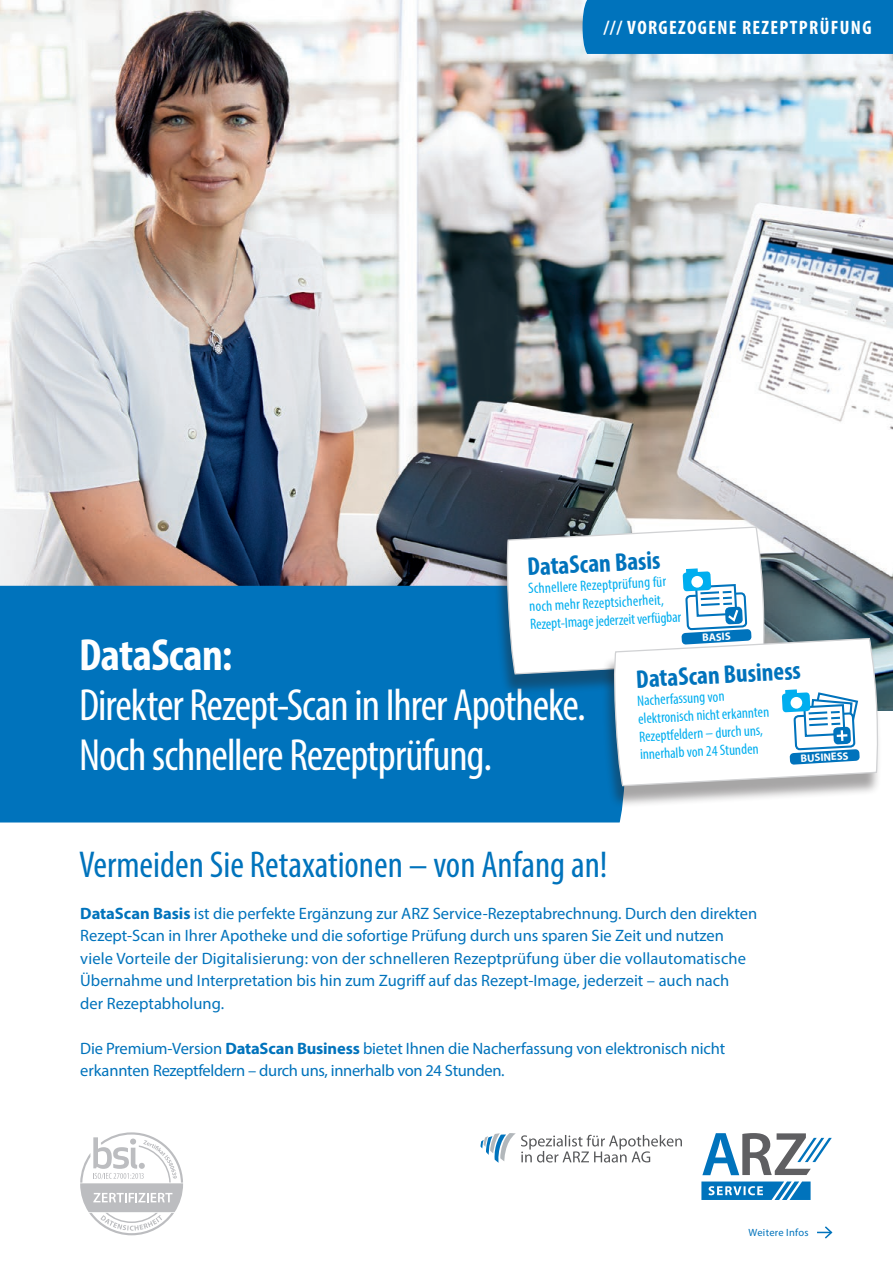
<style>
.page{position:relative;width:893px;height:1263px;background:#fff}
.page>*{position:absolute;margin:0;border:0;box-sizing:border-box;transform-origin:0 0}
.t1{font:condensed 45.3px/49.8px "Myriad Pro";letter-spacing:-.025em;color:#fff}
.t2{font:700 condensed 45.3px "Myriad Pro";letter-spacing:-.015em;color:#fff}
.t3{font:condensed 37.5px "Myriad Pro";color:#0073bc}
.t4{font:700 condensed 25.65px "Myriad Pro";color:#0073bc}
.t5{font:700 condensed 19.5px "Myriad Pro";letter-spacing:.07em;color:#fff}
.t6{font:16.5px/22.5px "Myriad Pro";color:#0073bc}
.t7{font:condensed 15px/18px "Myriad Pro";color:#00aeef}
.t8{font:700 10.8px "Myriad Pro";color:#fff}
.t9{font:10.5px "Myriad Pro";letter-spacing:.025em;color:#0073bc}
.s1{font-weight:700}
</style>
<div class="page">
<img style="left:0;top:0;width:893px;height:710px">
<svg style="left:80px;top:1132px;width:103px;height:103px"></svg>
<svg style="left:701px;top:1181px;width:110px;height:19px;background:#3791ca"></svg>
<svg style="left:702px;top:1133px;width:130px;height:42px"></svg>
<svg style="left:480px;top:1133px;width:202px;height:30px"></svg>
<div style="left:0;top:586px;width:506px;height:236px;background:#0073bc"></div>
<div style="left:583px;top:0;width:310px;height:54px;background:#0073bc"></div>
<svg style="left:817px;top:1226px;width:16px;height:13px"></svg>
<div style="left:494px;top:532px;width:274px;height:165px;background:#231f20;opacity:.4"></div>
<svg style="left:506px;top:518px;width:373px;height:305px"></svg>
<p class="t5" style="left:604px;top:16px;width:269px">/// VORGEZOGENE REZEPTPRÜFUNG</p>
<h3 class="t4" style="left:526px;top:551px;width:135px;rotate:-3deg">DATASCAN BASIS</h3>
<p class="t7" style="left:528px;top:579px;width:153px;rotate:-3deg">Schnellere Rezeptprüfung für noch mehr Rezeptsicherheit,<br>Rezept-Image jederzeit verfügbar</p>
<p class="t8" style="left:702px;top:631px;width:30px;rotate:-3deg">BASIS</p>
<h3 class="t4" style="left:635px;top:663px;width:166px;rotate:-3deg">DATASCAN BUSINESS</h3>
<p class="t7" style="left:637px;top:691px;width:133px;rotate:-3deg">Nacherfassung von elektronisch nicht erkannten<br>Rezeptfeldern – durch uns, innerhalb von 24 Stunden</p>
<h1 class="t2" style="left:79px;top:627px;width:155px">DATASCAN:</h1>
<h1 class="t1" style="left:79px;top:679px;width:508px">Direkter Rezept-Scan in Ihrer Apotheke.<br>Noch schnellere Rezeptprüfung.</h1>
<p class="t8" style="left:800px;top:751px;width:49px;rotate:-3deg">BUSINESS</p>
<h2 class="t3" style="left:79px;top:842px;width:530px">Vermeiden Sie Retaxationen – von Anfang an!</h2>
<p class="t6" style="left:80px;top:901px;width:679px"><span class="s1">DataScan Basis</span> ist die perfekte Ergänzung zur ARZ Service-Rezeptabrechnung. Durch den direkten Rezept-Scan in Ihrer Apotheke und die sofortige Prüfung durch uns sparen Sie Zeit und nutzen viele Vorteile der Digitalisierung: von der schnelleren Rezeptprüfung über die vollautomatische Übernahme und Interpretation bis hin zum Zugriff auf das Rezept-Image, jederzeit – auch nach<br>der Rezeptabholung.</p>
<p class="t6" style="left:80px;top:1036px;width:646px">Die Premium-Version <span class="s1">DataScan Business</span> bietet Ihnen die Nacherfassung von elektronisch nicht erkannten Rezeptfeldern – durch uns, innerhalb von 24 Stunden.</p>
<p class="t9" style="left:748px;top:1225px;width:62px">Weitere Infos</p>
</div>
